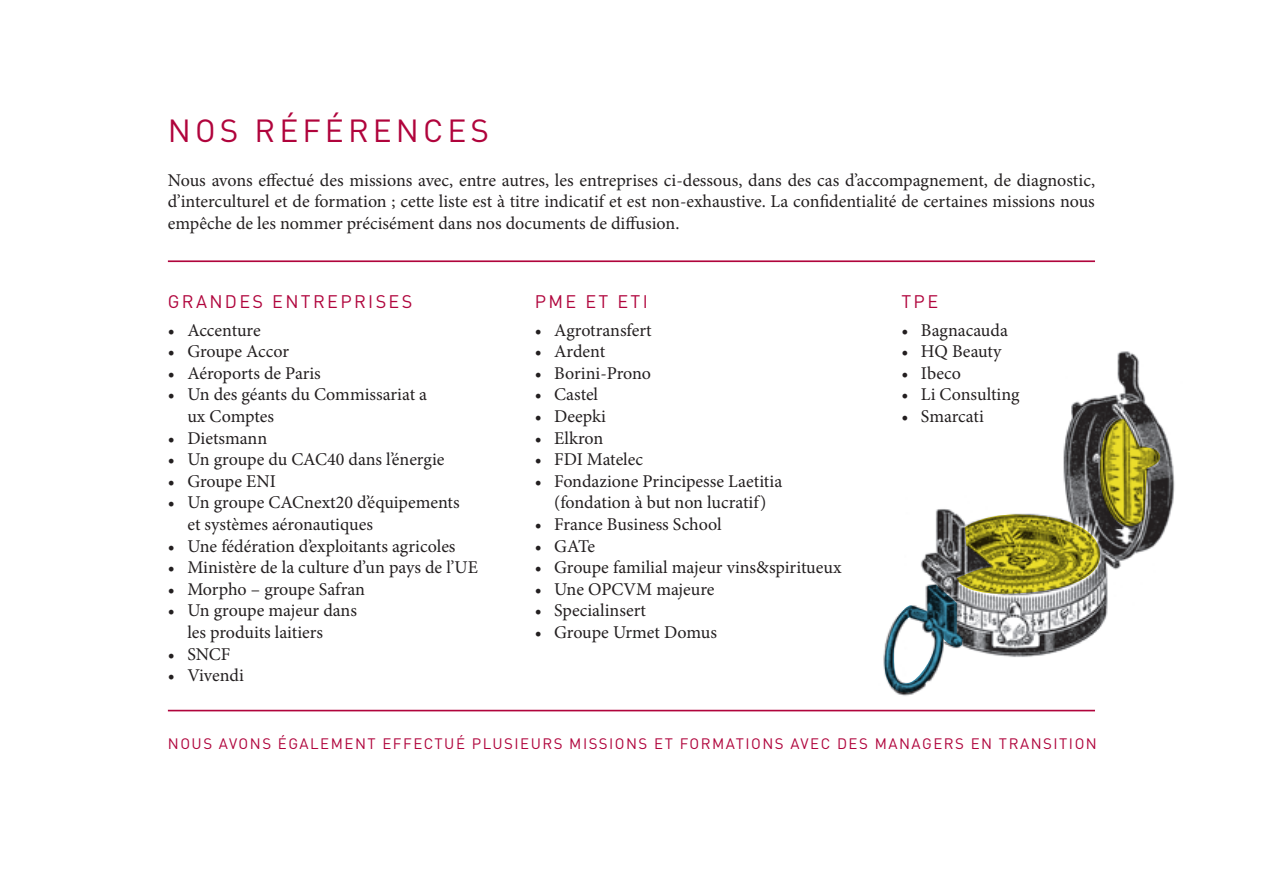
<style>
.page{position:relative;width:1263px;height:893px;background:#fff}
.page>*{position:absolute;margin:0;border:0;box-sizing:border-box;transform-origin:0 0}
.t1{font:31.65px "DIN";letter-spacing:.13em;color:#b0043c}
.t2{font:18px/21.6px "Minion Pro";color:#231f20}
.t3{font:18px "DIN";letter-spacing:.13em;color:#b0043c}
.t4{font:15px "DIN";letter-spacing:.1em;color:#b0043c}
</style>
<div class="page">
<img style="left:898px;top:351px;width:277px;height:345px">
<hr style="left:169px;top:260px;width:925px;height:2px;background:#b0043c">
<hr style="left:169px;top:710px;width:925px;height:1px;background:#b0043c">
<svg style="left:883px;top:418px;width:279px;height:276px"></svg>
<h1 class="t1" style="left:168px;top:111px;width:320px">NOS RÉFÉRENCES</h1>
<p class="t2" style="left:168px;top:169px;width:929px;text-align:justify">Nous avons effectué des missions avec, entre autres, les entreprises ci-dessous, dans des cas d’accompagnement, de diagnostic, d’interculturel et de formation ; cette liste est à titre indicatif et est non-exhaustive. La confidentialité de certaines missions nous empêche de les nommer précisément dans nos documents de diffusion.</p>
<p class="t3" style="left:168px;top:290px;width:246px">GRAN DES ENTREPRISES</p>
<p class="t2" style="left:168px;top:319px;width:94px">• Accenture</p>
<p class="t2" style="left:168px;top:341px;width:123px">• Groupe Accor</p>
<p class="t2" style="left:168px;top:362px;width:155px">• Aéroports de Paris</p>
<p class="t2" style="left:187px;top:384px;width:241px;text-indent:-19px">• Un des géants du Commissariat a ux Comptes</p>
<p class="t2" style="left:168px;top:427px;width:101px">• Dietsmann</p>
<p class="t2" style="left:168px;top:449px;width:278px">• Un groupe du CAC40 dans l’énergie</p>
<p class="t2" style="left:168px;top:470px;width:110px">• Groupe ENI</p>
<p class="t2" style="left:187px;top:492px;width:274px;text-indent:-19px">• Un groupe CACnext20 d’équipements et systèmes aéronautiques</p>
<p class="t2" style="left:168px;top:535px;width:289px">• Une fédération d’exploitants agricoles</p>
<p class="t2" style="left:168px;top:557px;width:311px">• Ministère de la culture d’un pays de l’UE</p>
<p class="t2" style="left:168px;top:578px;width:199px">• Morpho – groupe Safran</p>
<p class="t2" style="left:187px;top:600px;width:171px;text-indent:-19px">• Un groupe majeur dans les produits laitiers</p>
<p class="t2" style="left:168px;top:643px;width:64px">• SNCF</p>
<p class="t2" style="left:168px;top:665px;width:77px">• Vivendi</p>
<p class="t3" style="left:535px;top:290px;width:14px">PME</p>
<p class="t3" style="left:585px;top:290px;width:43px">ET ETI</p>
<p class="t2" style="left:535px;top:319px;width:119px">• Agrotransfert</p>
<p class="t2" style="left:535px;top:341px;width:72px">• Ardent</p>
<p class="t2" style="left:535px;top:362px;width:118px">• Borini-Prono</p>
<p class="t2" style="left:535px;top:384px;width:65px">• Castel</p>
<p class="t2" style="left:535px;top:405px;width:73px">• Deepki</p>
<p class="t2" style="left:535px;top:427px;width:70px">• Elkron</p>
<p class="t2" style="left:535px;top:449px;width:110px">• FDI Matelec</p>
<p class="t2" style="left:535px;top:470px;width:249px;text-align:center">• Fondazione Principesse Laetitia (fondation à but non lucratif)</p>
<p class="t2" style="left:535px;top:513px;width:189px">• France Business School</p>
<p class="t2" style="left:535px;top:535px;width:62px">• GATe</p>
<p class="t2" style="left:535px;top:557px;width:308px">• Groupe familial majeur vins&amp;spiritueux</p>
<p class="t2" style="left:535px;top:578px;width:181px">• Une OPCVM majeure</p>
<p class="t2" style="left:535px;top:600px;width:113px">• Specialinsert</p>
<p class="t2" style="left:535px;top:621px;width:184px">• Groupe Urmet Domus</p>
<p class="t3" style="left:901px;top:290px;width:13px">TPE</p>
<p class="t2" style="left:901px;top:319px;width:108px">• Bagnacauda</p>
<p class="t2" style="left:901px;top:341px;width:101px">• HQ Beauty</p>
<p class="t2" style="left:901px;top:362px;width:61px">• Ibeco</p>
<p class="t2" style="left:901px;top:384px;width:120px">• Li Consulting</p>
<p class="t2" style="left:901px;top:405px;width:84px">• Smarcati</p>
<p class="t4" style="left:168px;top:734px;width:927px">NOUS AVONS ÉGALEMENT EFFECTUÉ PLUSIEURS MISSIONS ET FORMATIONS AVEC DES MANAGERS EN TRANSITION</p>
</div>
